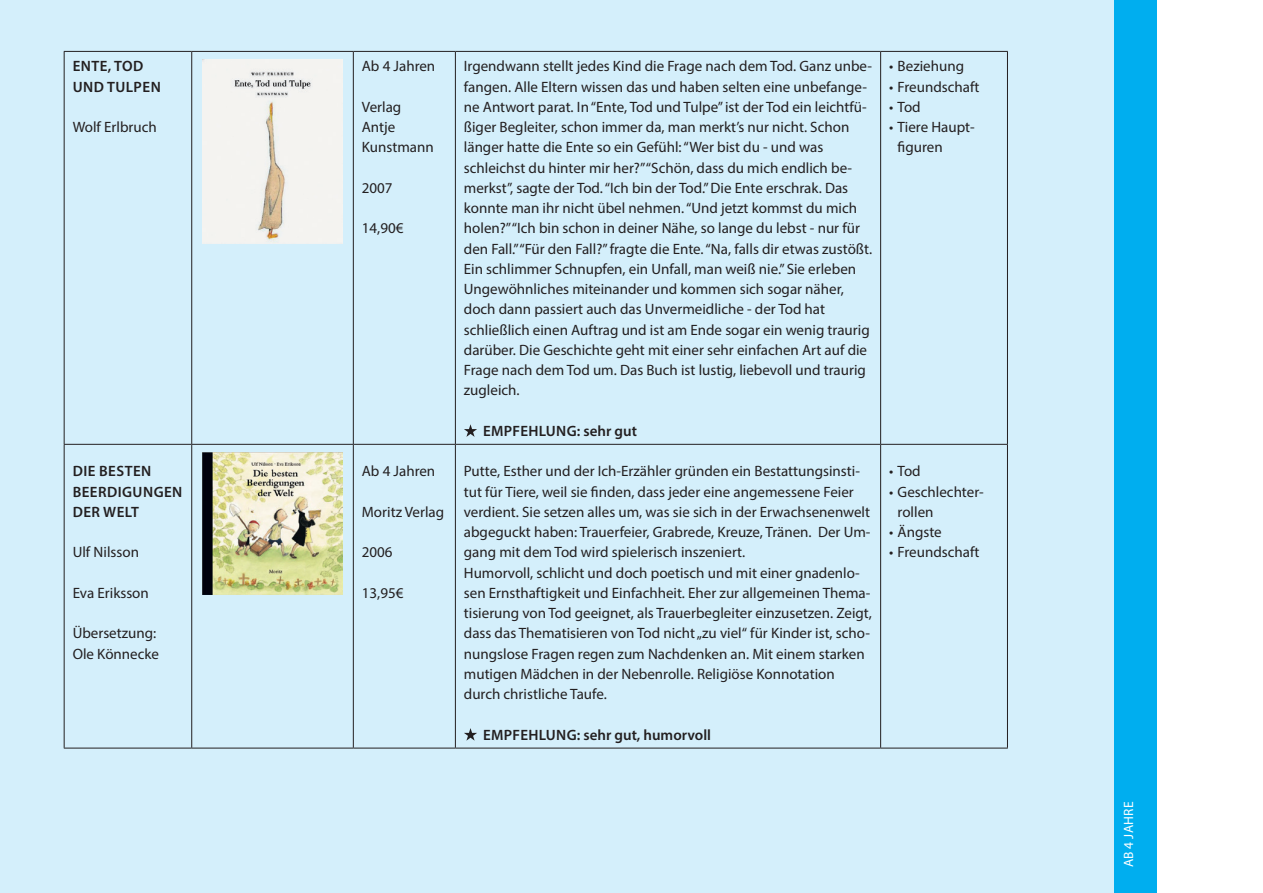
<style>
.page{position:relative;width:1263px;height:893px;background:#fff}
.page>*{position:absolute;margin:0;border:0;box-sizing:border-box;transform-origin:0 0}
.t1{font:15px/20.2px "Myriad Pro";color:#231f20}
.t2{font:600 15px/20.2px "Myriad Pro";letter-spacing:.03em;color:#231f20}
.t3{font:13.5px "Myriad Pro";color:#fff}
</style>
<div class="page">
<div style="left:0;top:0;width:1114px;height:893px;background:#d4effb"></div>
<hr style="left:64px;top:51px;width:128px;height:1px;background:#231f20">
<hr style="left:64px;top:52px;width:1px;height:392px;background:#231f20">
<hr style="left:192px;top:51px;width:161px;height:1px;background:#231f20">
<hr style="left:191px;top:52px;width:1px;height:392px;background:#231f20">
<hr style="left:353px;top:51px;width:102px;height:1px;background:#231f20">
<hr style="left:353px;top:52px;width:1px;height:392px;background:#231f20">
<hr style="left:455px;top:51px;width:426px;height:1px;background:#231f20">
<hr style="left:455px;top:52px;width:1px;height:392px;background:#231f20">
<hr style="left:881px;top:51px;width:127px;height:1px;background:#231f20">
<hr style="left:880px;top:52px;width:1px;height:392px;background:#231f20">
<hr style="left:1007px;top:52px;width:1px;height:392px;background:#231f20">
<hr style="left:64px;top:444px;width:128px;height:1px;background:#231f20">
<hr style="left:64px;top:445px;width:1px;height:303px;background:#231f20">
<hr style="left:192px;top:444px;width:161px;height:1px;background:#231f20">
<hr style="left:191px;top:445px;width:1px;height:303px;background:#231f20">
<hr style="left:353px;top:444px;width:102px;height:1px;background:#231f20">
<hr style="left:353px;top:445px;width:1px;height:303px;background:#231f20">
<hr style="left:455px;top:444px;width:426px;height:1px;background:#231f20">
<hr style="left:455px;top:445px;width:1px;height:303px;background:#231f20">
<hr style="left:881px;top:444px;width:127px;height:1px;background:#231f20">
<hr style="left:880px;top:445px;width:1px;height:303px;background:#231f20">
<hr style="left:1007px;top:445px;width:1px;height:303px;background:#231f20">
<hr style="left:64px;top:748px;width:128px;height:1px;background:#231f20">
<hr style="left:192px;top:748px;width:161px;height:1px;background:#231f20">
<hr style="left:353px;top:748px;width:102px;height:1px;background:#231f20">
<hr style="left:455px;top:748px;width:426px;height:1px;background:#231f20">
<hr style="left:881px;top:748px;width:127px;height:1px;background:#231f20">
<img style="left:202px;top:60px;width:141px;height:184px">
<svg style="left:464px;top:424px;width:13px;height:13px"></svg>
<img style="left:202px;top:453px;width:141px;height:142px">
<svg style="left:464px;top:728px;width:13px;height:13px"></svg>
<div style="left:1114px;top:0;width:43px;height:893px;background:#00aeef"></div>
<p class="t2" style="left:73px;top:56px;width:90px">ENTE, TOD<br>UND TULPEN</p>
<p class="t1" style="left:73px;top:117px;width:86px">Wolf Erlbruch</p>
<p class="t2" style="left:73px;top:461px;width:111px">DIE BESTEN<br>BEERDIGUNGEN<br>DER WELT</p>
<p class="t1" style="left:73px;top:542px;width:68px">Ulf Nilsson</p>
<p class="t1" style="left:73px;top:582px;width:78px">Eva Eriksson</p>
<p class="t1" style="left:73px;top:623px;width:88px">Übersetzung:<br>Ole Könnecke</p>
<p class="t1" style="left:362px;top:56px;width:75px">Ab 4 Jahren</p>
<p class="t1" style="left:362px;top:96px;width:73px">Verlag<br>Antje<br>Kunstmann</p>
<p class="t1" style="left:362px;top:177px;width:32px">2007</p>
<p class="t1" style="left:362px;top:218px;width:43px">14,90€</p>
<p class="t1" style="left:362px;top:461px;width:75px">Ab 4 Jahren</p>
<p class="t1" style="left:362px;top:501px;width:84px">Moritz Verlag</p>
<p class="t1" style="left:362px;top:542px;width:32px">2006</p>
<p class="t1" style="left:362px;top:582px;width:43px">13,95€</p>
<p class="t1" style="left:464px;top:56px;width:410px">Irgendwann stellt jedes Kind die Frage nach dem Tod. Ganz unbe&shy;fangen. Alle Eltern wissen das und haben selten eine unbefange&shy;ne Antwort parat. In “Ente, Tod und Tulpe” ist der Tod ein leichtfü&shy;ßiger Begleiter, schon immer da, man merkt’s nur nicht. Schon länger hatte die Ente so ein Gefühl: “Wer bist du - und was schleichst du hinter mir her?” “Schön, dass du mich endlich be&shy;merkst”, sagte der Tod. “Ich bin der Tod.” Die Ente erschrak. Das konnte man ihr nicht übel nehmen. “Und jetzt kommst du mich holen?” “Ich bin schon in deiner Nähe, so lange du lebst - nur für den Fall.” “Für den Fall?” fragte die Ente. “Na, falls dir etwas zustößt.<br>Ein schlimmer Schnupfen, ein Unfall, man weiß nie.” Sie erleben Ungewöhnliches miteinander und kommen sich sogar näher, doch dann passiert auch das Unvermeidliche - der Tod hat schließlich einen Auftrag und ist am Ende sogar ein wenig traurig darüber. Die Geschichte geht mit einer sehr einfachen Art auf die Frage nach dem Tod um. Das Buch ist lustig, liebevoll und traurig zugleich.</p>
<p class="t2" style="left:481px;top:420px;width:157px">EMPFEHLUNG: SEHR GUT</p>
<p class="t1" style="left:464px;top:461px;width:409px">Putte, Esther und der Ich-Erzähler gründen ein Bestattungsinsti&shy;tut für Tiere, weil sie finden, dass jeder eine angemessene Feier verdient. Sie setzen alles um, was sie sich in der Erwachsenenwelt abgeguckt haben: Trauerfeier, Grabrede, Kreuze, Tränen. Der Um&shy;gang mit dem Tod wird spielerisch inszeniert.<br>Humorvoll, schlicht und doch poetisch und mit einer gnadenlo&shy;sen Ernsthaftigkeit und Einfachheit. Eher zur allgemeinen Thema&shy;tisierung von Tod geeignet, als Trauerbegleiter einzusetzen. Zeigt, dass das Thematisieren von Tod nicht „zu viel“ für Kinder ist, scho&shy;nungslose Fragen regen zum Nachdenken an. Mit einem starken mutigen Mädchen in der Nebenrolle. Religiöse Konnotation durch christliche Taufe.</p>
<p class="t2" style="left:481px;top:724px;width:231px">EMPFEHLUNG: SEHR GUT, HUMORVOLL</p>
<p class="t1" style="left:889px;top:56px;width:76px">• Beziehung</p>
<p class="t1" style="left:889px;top:76px;width:92px">• Freundschaft</p>
<p class="t1" style="left:889px;top:96px;width:33px">• Tod</p>
<p class="t1" style="left:898px;top:117px;width:79px;text-indent:-9px">• Tiere Haupt&shy;figuren</p>
<p class="t1" style="left:889px;top:461px;width:33px">• Tod</p>
<p class="t1" style="left:898px;top:481px;width:88px;text-indent:-9px">• Geschlechter&shy;rollen</p>
<p class="t1" style="left:889px;top:522px;width:54px">• Ängste</p>
<p class="t1" style="left:889px;top:542px;width:92px">• Freundschaft</p>
<p class="t3" style="left:1120px;top:867px;width:66px;rotate:-90deg">ab 4 Jahre</p>
</div>
